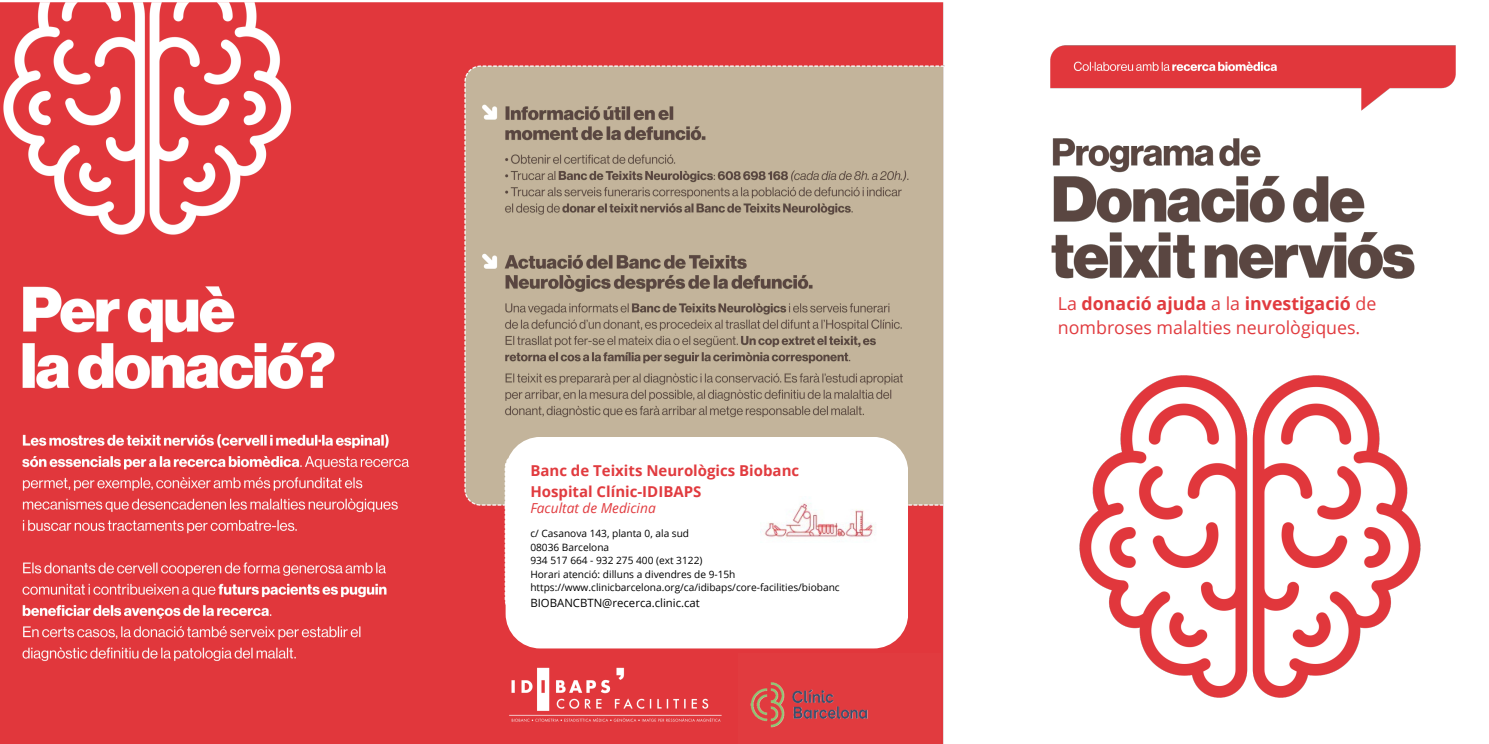
<style>
.page{position:relative;width:1489px;height:744px;background:#fff}
.page>*{position:absolute;margin:0;border:0;box-sizing:border-box;transform-origin:0 0}
.t1{font:17.88px/24.4px "Open Sans";color:#e13b3f}
.t2{font:700 15px/20.6px "Open Sans";color:#e13b3f}
.t3{font:italic 13.75px "Open Sans";color:#e13b3f}
.t4{font:11.38px "Open Sans";color:#000}
.t5{font:10.12px "Open Sans";color:#000}
.s1{font-weight:700}
</style>
<div class="page">
<img style="left:0;top:2px;width:945px;height:741px">
<img style="left:1050px;top:45px;width:406px;height:66px">
<img style="left:1079px;top:375px;width:342px;height:323px">
<img style="left:1051px;top:138px;width:364px;height:141px">
<div style="left:506px;top:437px;width:402px;height:211px;background:#fff;border-radius:35px"></div>
<img style="left:764px;top:503px;width:109px;height:36px">
<div style="left:738px;top:653px;width:202px;height:90px;background:#e13b3f"></div>
<img style="left:750px;top:682px;width:118px;height:46px">
<p class="t2" style="left:530px;top:460px;width:270px">Banc de Teixits Neurològics Biobanc<br>Hospital Clínic-IDIBAPS</p>
<p class="t3" style="left:530px;top:498px;width:127px">Facultat de Medicina</p>
<h2 class="t5" style="left:530px;top:526px;width:160px">c/ Casanova 143, planta 0, ala sud</h2>
<p class="t5" style="left:530px;top:540px;width:80px">08036 Barcelona</p>
<h3 class="t5" style="left:530px;top:553px;width:174px">934 517 664 - 932 275 400 (ext 3122)</h3>
<p class="t5" style="left:530px;top:567px;width:207px">Horari atenció: dilluns a divendres de 9-15h</p>
<p class="t5" style="left:530px;top:580px;width:311px">https://www.clinicbarcelona.org/ca/idibaps/core-facilities/biobanc</p>
<p class="t4" style="left:530px;top:594px;width:171px">BIOBANCBTN@recerca.clinic.cat</p>
<p class="t1" style="left:1058px;top:291px;width:320px">La <span class="s1">donació ajuda</span> a la <span class="s1">investigació</span> de nombroses malalties neurològiques.</p>
</div>
